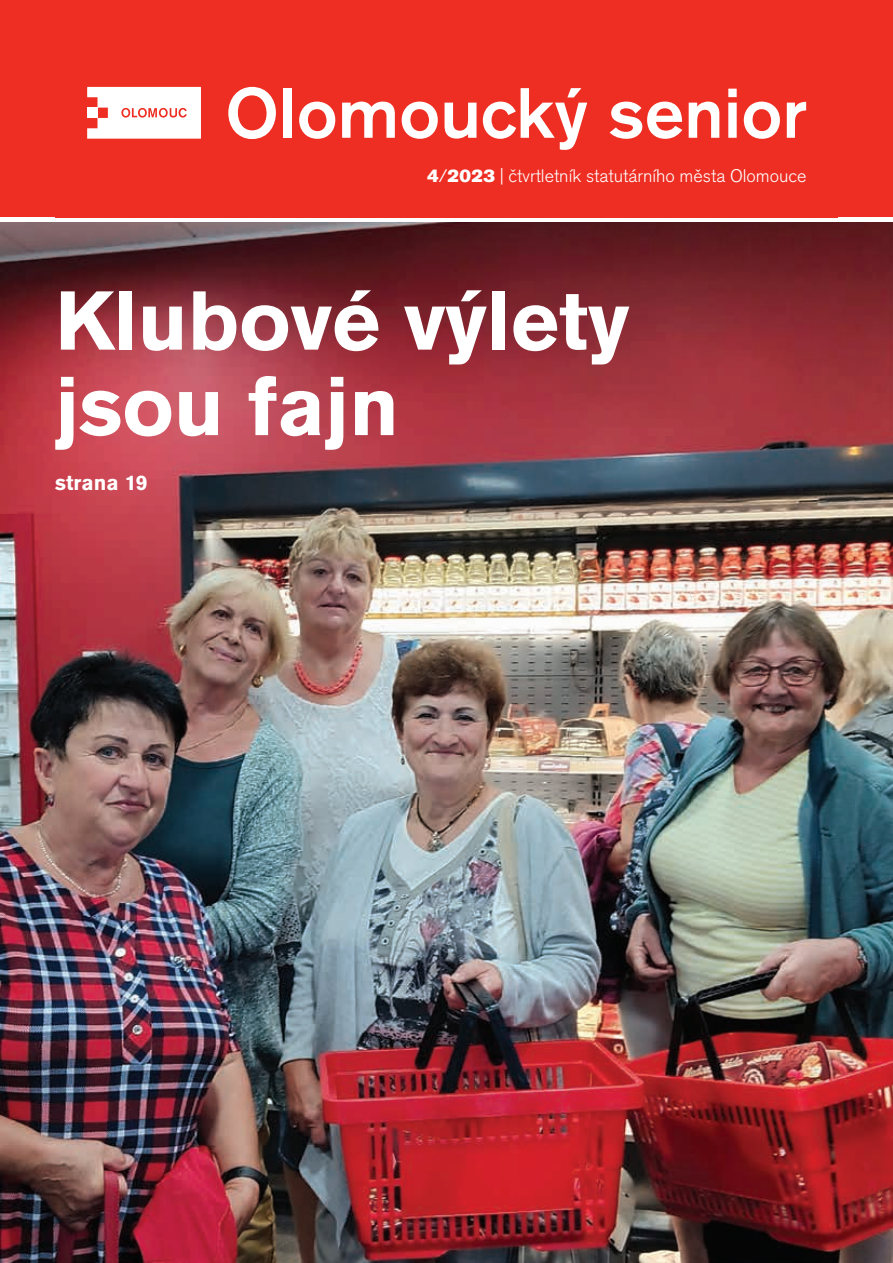
<style>
.page{position:relative;width:893px;height:1263px;background:#fff}
.page>*{position:absolute;margin:0;border:0;box-sizing:border-box;transform-origin:0 0}
.t1{font:700 82.5px/85.5px "Akzidenz Grotesk Pro";color:#fff}
.t2{font:500 70.35px "Akzidenz Grotesk Pro";color:#fff}
.t3{font:700 21px "Akzidenz Grotesk Pro";color:#fff}
.t4{font:300 18px "Akzidenz Grotesk Pro";color:#fff}
.s1{font-family:"Akzidenz Grotesk Pro Super";font-weight:400}
</style>
<div class="page">
<img style="left:0;top:222px;width:893px;height:1041px">
<div style="left:0;top:0;width:893px;height:217px;background:#ee2e22"></div>
<div style="left:55px;top:55px;width:783px;height:163px;background:#ee2e22"></div>
<svg style="left:87px;top:87px;width:114px;height:52px;background:#fde9e7"></svg>
<h2 class="t2" style="left:225px;top:68px;width:584px">Olomoucký senior</h2>
<p class="t4" style="left:427px;top:164px;width:381px"><span class="s1">4</span>/<span class="s1">2023</span> | čtvrtletník statutárního města Olomouce</p>
<h1 class="t1" style="left:55px;top:277px;width:576px">Klubové výlety jsou fajn</h1>
<p class="t3" style="left:55px;top:469px;width:94px">strana 19</p>
</div>
